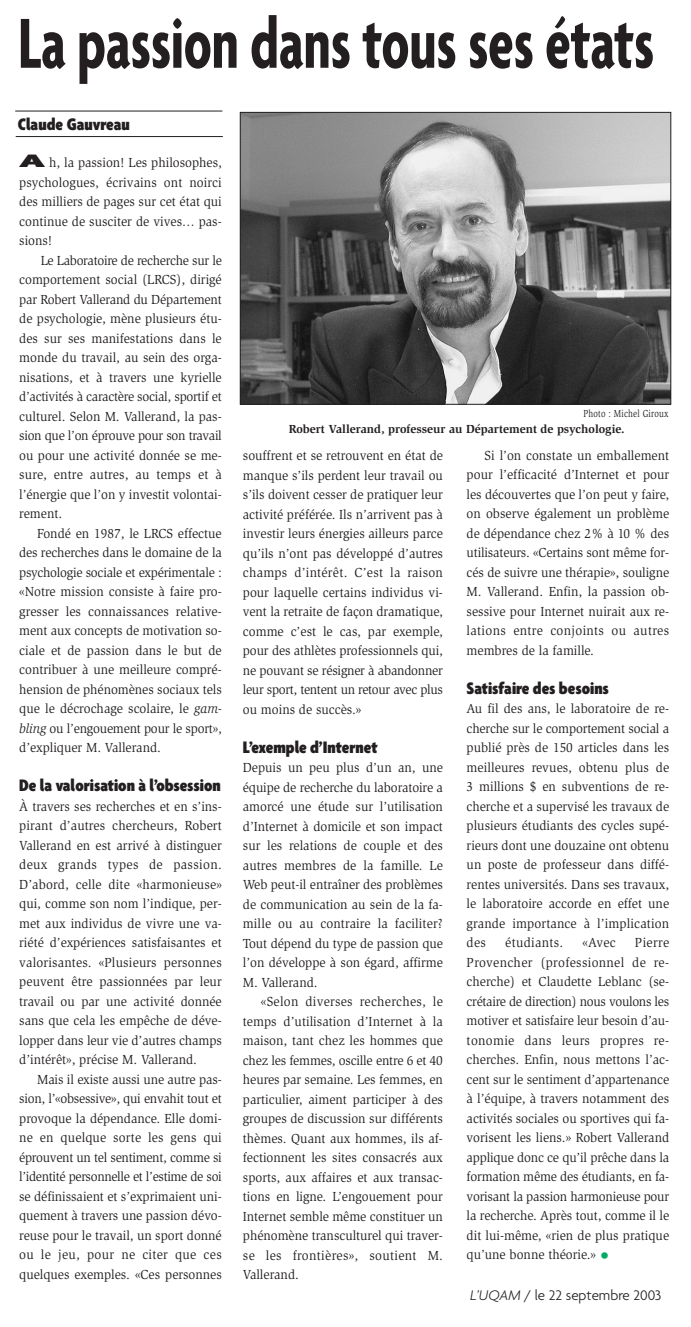
<style>
.page{position:relative;width:691px;height:1327px;background:#fff}
.page>*{position:absolute;margin:0;border:0;box-sizing:border-box;transform-origin:0 0}
.t1{font:700 condensed 76.5px "Agenda";color:#231f20;scale:.8 1}
.t2{font:900 condensed 18px "Agenda";color:#231f20}
.t3{font:300 15px "Agenda";color:#231f20}
.t4{font:13.5px/19.5px "Slimbach";color:#231f20;text-align:justify;scale:.95 1}
.t5{font:13.5px "Slimbach";letter-spacing:.025em;color:#231f20;scale:.95 1}
.t6{font:700 12px "Slimbach";color:#231f20}
.t7{font:10.5px "Slimbach";letter-spacing:.025em;color:#231f20;scale:.8 1}
.s1{font-family:"Agenda";font-weight:900;font-stretch:condensed;font-size:19.5px}
.s2{font-style:italic}
.s3{font-size:18px;color:#00ab66}
</style>
<div class="page">
<hr style="left:15px;top:111px;width:207px;height:1px;background:#231f20">
<hr style="left:16px;top:136px;width:207px;height:1px;background:#231f20">
<img style="left:242px;top:114px;width:427px;height:289px">
<div style="left:240px;top:112px;width:431px;height:293px;border:1px solid #231f20"></div>
<h1 class="t1" style="left:18px;top:14px;width:796px">La passion dans tous ses états</h1>
<h2 class="t2" style="left:18px;top:117px;width:114px">Claude Gauvreau</h2>
<p class="t4" style="left:19px;top:154px;width:215px"><span class="s1">A</span> h, la passion! Les philosophes, psychologues, écrivains ont noirci des milliers de pages sur cet état qui continue de susciter de vives… pas&shy;sions!</p>
<p class="t4" style="left:19px;top:251px;width:215px;text-indent:21px">Le Laboratoire de recherche sur le comportement social (LRCS), dirigé par Robert Vallerand du Département de psychologie, mène plusieurs étu&shy;des sur ses manifestations dans le monde du travail, au sein des orga&shy;nisations, et à travers une kyrielle d’activités à caractère social, sportif et culturel. Selon M. Vallerand, la pas&shy;sion que l’on éprouve pour son travail ou pour une activité donnée se me&shy;sure, entre autres, au temps et à l’énergie que l’on y investit volontai&shy;rement.</p>
<p class="t4" style="left:19px;top:524px;width:215px;text-indent:18px">Fondé en 1987, le LRCS effectue des recherches dans le domaine de la psychologie sociale et expérimentale : «Notre mission consiste à faire pro&shy;gresser les connaissances relative&shy;ment aux concepts de motivation so&shy;ciale et de passion dans le but de contribuer à une meilleure compré&shy;hension de phénomènes sociaux tels que le décrochage scolaire, le <span class="s2">gam&shy;bling</span> ou l’engouement pour le sport», d’expliquer M. Vallerand.</p>
<h2 class="t2" style="left:19px;top:778px;width:203px">De la valorisation à l’obsession</h2>
<p class="t4" style="left:19px;top:797px;width:215px">À travers ses recherches et en s’ins&shy;pirant d’autres chercheurs, Robert Vallerand en est arrivé à distinguer deux grands types de passion.<br>D’abord, celle dite «harmonieuse» qui, comme son nom l’indique, per&shy;met aux individus de vivre une va&shy;riété d’expériences satisfaisantes et valorisantes. «Plusieurs personnes peuvent être passionnées par leur travail ou par une activité donnée sans que cela les empêche de déve&shy;lopper dans leur vie d’autres champs d’intérêt», précise M. Vallerand.</p>
<p class="t4" style="left:19px;top:1070px;width:215px;text-indent:18px">Mais il existe aussi une autre pas&shy;sion, l’«obsessive», qui envahit tout et provoque la dépendance. Elle domi&shy;ne en quelque sorte les gens qui éprouvent un tel sentiment, comme si l’identité personnelle et l’estime de soi se définissaient et s’exprimaient uni&shy;quement à travers une passion dévo&shy;reuse pour le travail, un sport donné ou le jeu, pour ne citer que ces quelques exemples. «Ces personnes</p>
<p class="t7" style="left:583px;top:409px;width:108px">Photo : Michel Giroux</p>
<p class="t6" style="left:289px;top:424px;width:337px">Robert Vallerand, professeur au Département de psychologie.</p>
<p class="t4" style="left:243px;top:447px;width:212px">souffrent et se retrouvent en état de manque s’ils perdent leur travail ou s’ils doivent cesser de pratiquer leur activité préférée. Ils n’arrivent pas à investir leurs énergies ailleurs parce qu’ils n’ont pas développé d’autres champs d’intérêt. C’est la raison pour laquelle certains individus vi&shy;vent la retraite de façon dramatique, comme c’est le cas, par exemple, pour des athlètes professionnels qui, ne pouvant se résigner à abandonner leur sport, tentent un retour avec plus ou moins de succès.»</p>
<h2 class="t2" style="left:243px;top:740px;width:136px">L’exemple d’Internet</h2>
<p class="t4" style="left:243px;top:759px;width:212px">Depuis un peu plus d’un an, une équipe de recherche du laboratoire a amorcé une étude sur l’utilisation d’Internet à domicile et son impact sur les relations de couple et des autres membres de la famille. Le Web peut-il entraîner des problèmes de communication au sein de la fa&shy;mille ou au contraire la faciliter?<br>Tout dépend du type de passion que l’on développe à son égard, affirme M. Vallerand.</p>
<p class="t4" style="left:243px;top:993px;width:212px;text-indent:18px">«Selon diverses recherches, le temps d’utilisation d’Internet à la maison, tant chez les hommes que chez les femmes, oscille entre 6 et 40 heures par semaine. Les femmes, en particulier, aiment participer à des groupes de discussion sur différents thèmes. Quant aux hommes, ils af&shy;fectionnent les sites consacrés aux sports, aux affaires et aux transac&shy;tions en ligne. L’engouement pour Internet semble même constituer un phénomène transculturel qui traver&shy;se les frontières», soutient M.<br>Vallerand.</p>
<p class="t4" style="left:466px;top:446px;width:215px;text-indent:18px">Si l’on constate un emballement pour l’efficacité d’Internet et pour les découvertes que l’on peut y faire, on observe également un problème de dépendance chez 2% à 10 % des utilisateurs. «Certains sont même for&shy;cés de suivre une thérapie», souligne M. Vallerand. Enfin, la passion ob&shy;sessive pour Internet nuirait aux re&shy;lations entre conjoints ou autres membres de la famille.</p>
<h2 class="t2" style="left:466px;top:681px;width:144px">Satisfaire des besoins</h2>
<p class="t4" style="left:466px;top:700px;width:215px">Au fil des ans, le laboratoire de re&shy;cherche sur le comportement social a publié près de 150 articles dans les meilleures revues, obtenu plus de 3 millions $ en subventions de re&shy;cherche et a supervisé les travaux de plusieurs étudiants des cycles supé&shy;rieurs dont une douzaine ont obtenu un poste de professeur dans diffé&shy;rentes universités. Dans ses travaux, le laboratoire accorde en effet une grande importance à l’implication des</p>
<p class="t5" style="left:505px;top:937px;width:63px">étudiants.</p>
<p class="t4" style="left:582px;top:934px;width:37px">«Avec</p>
<p class="t4" style="left:466px;top:934px;width:215px;text-indent:168px">Pierre Provencher (professionnel de re&shy;cherche) et Claudette Leblanc (se&shy;crétaire de direction) nous voulons les motiver et satisfaire leur besoin d’au&shy;tonomie dans leurs propres re&shy;cherches. Enfin, nous mettons l’ac&shy;cent sur le sentiment d’appartenance à l’équipe, à travers notamment des activités sociales ou sportives qui fa&shy;vorisent les liens.» Robert Vallerand applique donc ce qu’il prêche dans la formation même des étudiants, en fa&shy;vorisant la passion harmonieuse pour la recherche. Après tout, comme il le dit lui-même, «rien de plus pratique qu’une bonne théorie.» <span class="s3">•</span></p>
<p class="t3" style="left:470px;top:1289px;width:193px"><span class="s2">L’UQAM</span> / le 22 septembre 2003</p>
</div>
